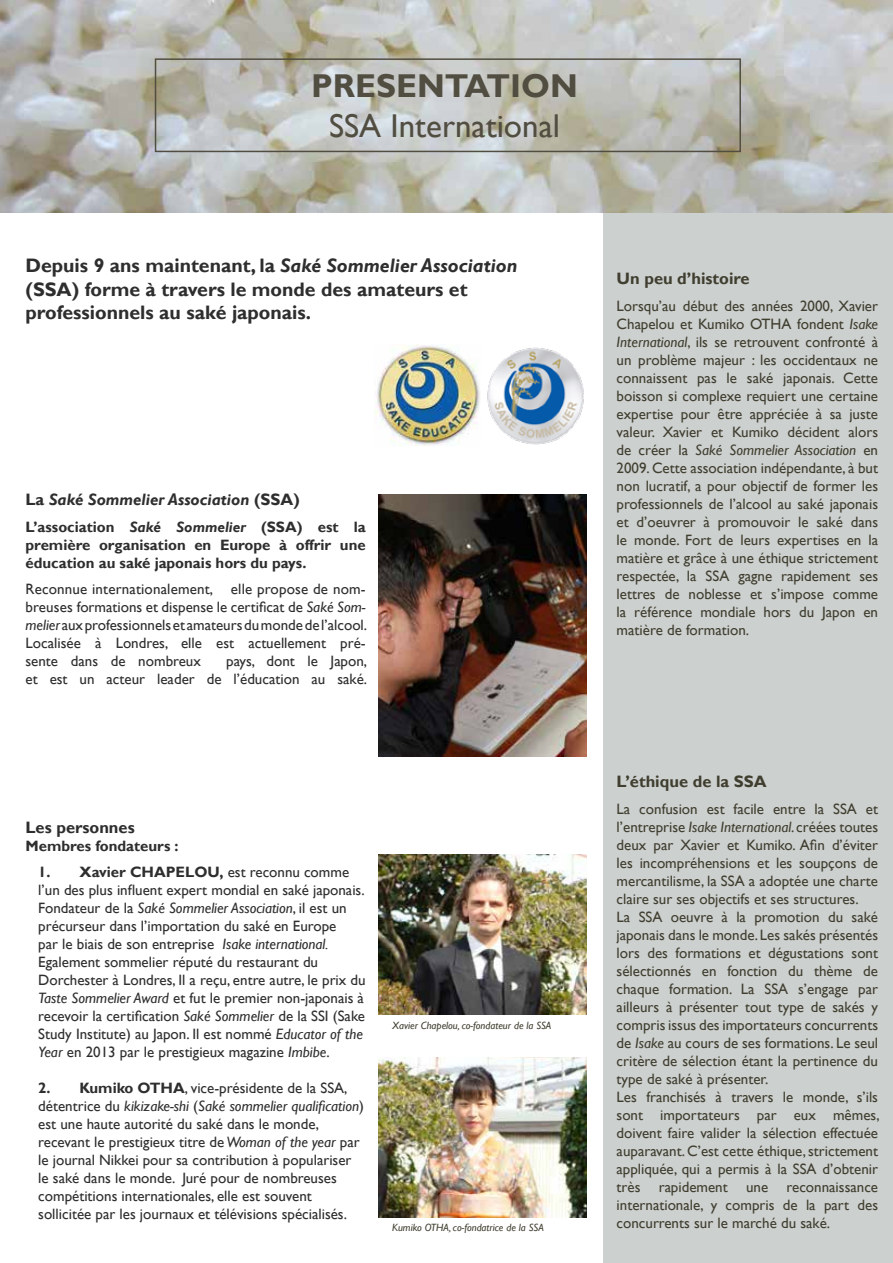
<style>
.page{position:relative;width:893px;height:1263px;background:#fff}
.page>*{position:absolute;margin:0;border:0;box-sizing:border-box;transform-origin:0 0}
.t1{font:33px "Gill Sans";color:#514d41}
.t2{font:700 33px "Gill Sans";color:#514d41}
.t3{font:700 19.5px/23.4px "Gill Sans";color:#2e2e2e}
.t4{font:italic 700 16.5px "Gill Sans";color:#2e2e2e}
.t5{font:700 16.5px "Gill Sans";color:#403e2f}
.t6{font:700 16.5px "Gill Sans";color:#2e2e2e}
.t7{font:15px/18px "Gill Sans";color:#403e2f;text-align:justify}
.t8{font:15px/18px "Gill Sans";color:#2e2e2e}
.t9{font:700 15px/18px "Gill Sans";color:#2e2e2e;text-align:justify}
.t10{font:italic 10.5px "Gill Sans";color:#403e2f}
.s1{font-style:italic}
.s2{font-style:normal}
.s3{font-weight:700}
</style>
<div class="page">
<div style="left:604px;top:204px;width:289px;height:1059px;background:#ccd0cf"></div>
<img style="left:0;top:0;width:893px;height:213px">
<img style="left:378px;top:855px;width:209px;height:159px">
<img style="left:378px;top:1058px;width:209px;height:159px">
<img style="left:375px;top:344px;width:105px;height:102px">
<img style="left:487px;top:347px;width:97px;height:98px">
<img style="left:378px;top:494px;width:209px;height:262px">
<div style="left:155px;top:58px;width:586px;height:94px;border:2px solid #514d41"></div>
<h1 class="t2" style="left:311px;top:66px;width:268px">PRESENTATION</h1>
<h1 class="t1" style="left:329px;top:106px;width:232px">SSA International</h1>
<h2 class="t3" style="left:26px;top:254px;width:494px">Depuis 9 ans maintenant, la <span class="s1">Saké Sommelier Association </span>(SSA) forme à travers le monde des amateurs et professionnels au saké japonais.</h2>
<p class="t4" style="left:26px;top:490px;width:276px"><span class="s2">La</span> Saké Sommelier Association <span class="s2">(SSA)</span></p>
<p class="t9" style="left:26px;top:518px;width:342px">L’association <span class="s1">Saké Sommelier</span> (SSA) est la première organisation en Europe à offrir une éducation au saké japonais hors du pays.</p>
<p class="t8" style="left:26px;top:581px;width:343px;text-align:justify">Reconnue internationalement, elle propose de nom&shy;breuses formations et dispense le certificat de <span class="s1">Saké Som&shy;melier</span> aux professionnels et amateurs du monde de l’alcool.<br>Localisée à Londres, elle est actuellement pré&shy;sente dans de nombreux</p>
<p class="t8" style="left:26px;top:653px;width:343px;text-align:right">pays, dont le Japon,<br>et est un acteur leader de l’éducation au saké.</p>
<p class="t6" style="left:26px;top:817px;width:111px">Les personnes</p>
<p class="t9" style="left:26px;top:837px;width:155px">Membres fondateurs :</p>
<p class="t8" style="left:38px;top:864px;width:329px"><span class="s3">1. Xavier CHAPELOU,</span> est reconnu comme l’un des plus influent expert mondial en saké japonais.<br>Fondateur de la <span class="s1">Saké Sommelier Association</span>, il est un précurseur dans l’importation du saké en Europe<br>par le biais de son entreprise <span class="s1">Isake international.<br></span>Egalement sommelier réputé du restaurant du Dorchester à Londres, Il a reçu, entre autre, le prix du <span class="s1">Taste Sommelier Award</span> et fut le premier non-japonais à recevoir la certification <span class="s1">Saké Sommelier</span> de la SSI (Sake Study Institute) au Japon. Il est nommé <span class="s1">Educator of the Year</span> en 2013 par le prestigieux magazine <span class="s1">Imbibe</span>.</p>
<p class="t8" style="left:38px;top:1080px;width:327px"><span class="s3">2. Kumiko OTHA</span>, vice-présidente de la SSA, détentrice du <span class="s1">kikizake-shi</span> (<span class="s1">Saké sommelier qualification</span>) est une haute autorité du saké dans le monde, recevant le prestigieux titre de <span class="s1">Woman of the year</span> par le journal Nikkei pour sa contribution à populariser le saké dans le monde. Juré pour de nombreuses compétitions internationales, elle est souvent sollicitée par les journaux et télévisions spécialisés.</p>
<p class="t10" style="left:392px;top:1019px;width:161px">Xavier Chapelou, co-fondateur de la SSA</p>
<p class="t10" style="left:392px;top:1222px;width:153px">Kumiko OTHA, co-fondatrice de la SSA</p>
<p class="t5" style="left:617px;top:269px;width:135px">Un peu d’histoire</p>
<p class="t7" style="left:617px;top:298px;width:263px">Lorsqu’au début des années 2000, Xavier Chapelou et Kumiko OTHA fondent <span class="s1">Isake International</span>, ils se retrouvent confronté à un problème majeur : les occidentaux ne connaissent pas le saké japonais. Cette boisson si complexe requiert une certaine expertise pour être appréciée à sa juste valeur. Xavier et Kumiko décident alors de créer la <span class="s1">Saké Sommelier Association</span> en 2009. Cette association indépendante, à but non lucratif, a pour objectif de former les professionnels de l’alcool au saké japonais et d’oeuvrer à promouvoir le saké dans le monde. Fort de leurs expertises en la matière et grâce à une éthique strictement respectée, la SSA gagne rapidement ses lettres de noblesse et s’impose comme la référence mondiale hors du Japon en matière de formation.</p>
<p class="t5" style="left:617px;top:771px;width:152px">L’éthique de la SSA</p>
<p class="t7" style="left:617px;top:800px;width:264px;text-align:left">La confusion est facile entre la SSA et l’entreprise <span class="s1">Isake International</span>. créées toutes deux par Xavier et Kumiko. Afin d’éviter les incompréhensions et les soupçons de mercantilisme, la SSA a adoptée une charte claire sur ses objectifs et ses structures.<br>La SSA oeuvre à la promotion du saké japonais dans le monde. Les sakés présentés lors des formations et dégustations sont sélectionnés en fonction du thème de chaque formation. La SSA s’engage par ailleurs à présenter tout type de sakés y compris issus des importateurs concurrents de <span class="s1">Isake</span> au cours de ses formations. Le seul critère de sélection étant la pertinence du type de saké à présenter.<br>Les franchisés à travers le monde, s’ils sont importateurs par eux mêmes, doivent faire valider la sélection effectuée auparavant. C’est cette éthique, strictement appliquée, qui a permis à la SSA d’obtenir très rapidement une reconnaissance internationale, y compris de la part des concurrents sur le marché du saké.</p>
</div>
